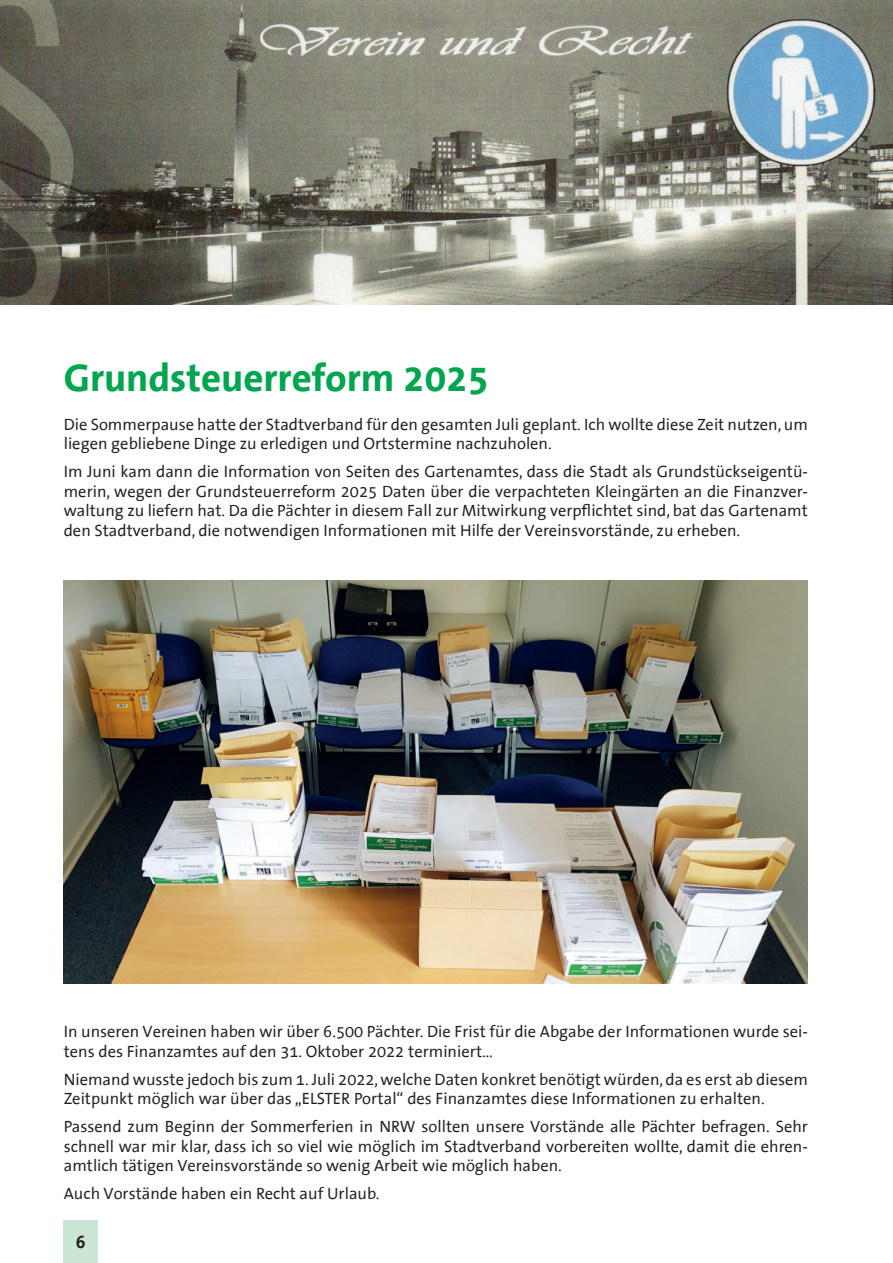
<style>
.page{position:relative;width:893px;height:1263px;background:#fff}
.page>*{position:absolute;margin:0;border:0;box-sizing:border-box;transform-origin:0 0}
.t1{font:700 39px "The Sans Office";color:#00a54f}
.t2{font:700 18px "The Sans Office";color:#231f20}
.t3{font:16.5px/19.5px "The Sans Office";color:#231f20}
</style>
<div class="page">
<div style="left:64px;top:1220px;width:34px;height:43px;background:#cbe6d3"></div>
<img style="left:0;top:0;width:893px;height:305px">
<img style="left:64px;top:581px;width:744px;height:402px">
<h1 class="t1" style="left:64px;top:358px;width:427px">Grundsteuerreform 2025</h1>
<p class="t3" style="left:64px;top:415px;width:746px">Die Sommerpause hatte der Stadtverband für den gesamten Juli geplant. Ich wollte diese Zeit nutzen, um liegen gebliebene Dinge zu erledigen und Ortstermine nachzuholen.</p>
<p class="t3" style="left:64px;top:463px;width:746px;text-align:justify">Im Juni kam dann die Information von Seiten des Gartenamtes, dass die Stadt als Grundstückseigentü&shy;merin, wegen der Grundsteuerreform 2025 Daten über die verpachteten Kleingärten an die Finanzver&shy;waltung zu liefern hat. Da die Pächter in diesem Fall zur Mitwirkung verpflichtet sind, bat das Gartenamt den Stadtverband, die notwendigen Informationen mit Hilfe der Vereinsvorstände, zu erheben.</p>
<p class="t3" style="left:64px;top:1022px;width:746px">In unseren Vereinen haben wir über 6.500 Pächter. Die Frist für die Abgabe der Informationen wurde sei&shy;tens des Finanzamtes auf den 31. Oktober 2022 terminiert…</p>
<p class="t3" style="left:64px;top:1070px;width:746px">Niemand wusste jedoch bis zum 1. Juli 2022, welche Daten konkret benötigt würden, da es erst ab diesem<br>Zeitpunkt möglich war über das „ELSTER Portal“ des Finanzamtes diese Informationen zu erhalten.</p>
<p class="t3" style="left:64px;top:1117px;width:746px;text-align:justify">Passend zum Beginn der Sommerferien in NRW sollten unsere Vorstände alle Pächter befragen. Sehr schnell war mir klar, dass ich so viel wie möglich im Stadtverband vorbereiten wollte, damit die ehren&shy;amtlich tätigen Vereinsvorstände so wenig Arbeit wie möglich haben.</p>
<p class="t3" style="left:64px;top:1184px;width:317px">Auch Vorstände haben ein Recht auf Urlaub.</p>
<p class="t2" style="left:76px;top:1233px;width:11px">6</p>
</div>
